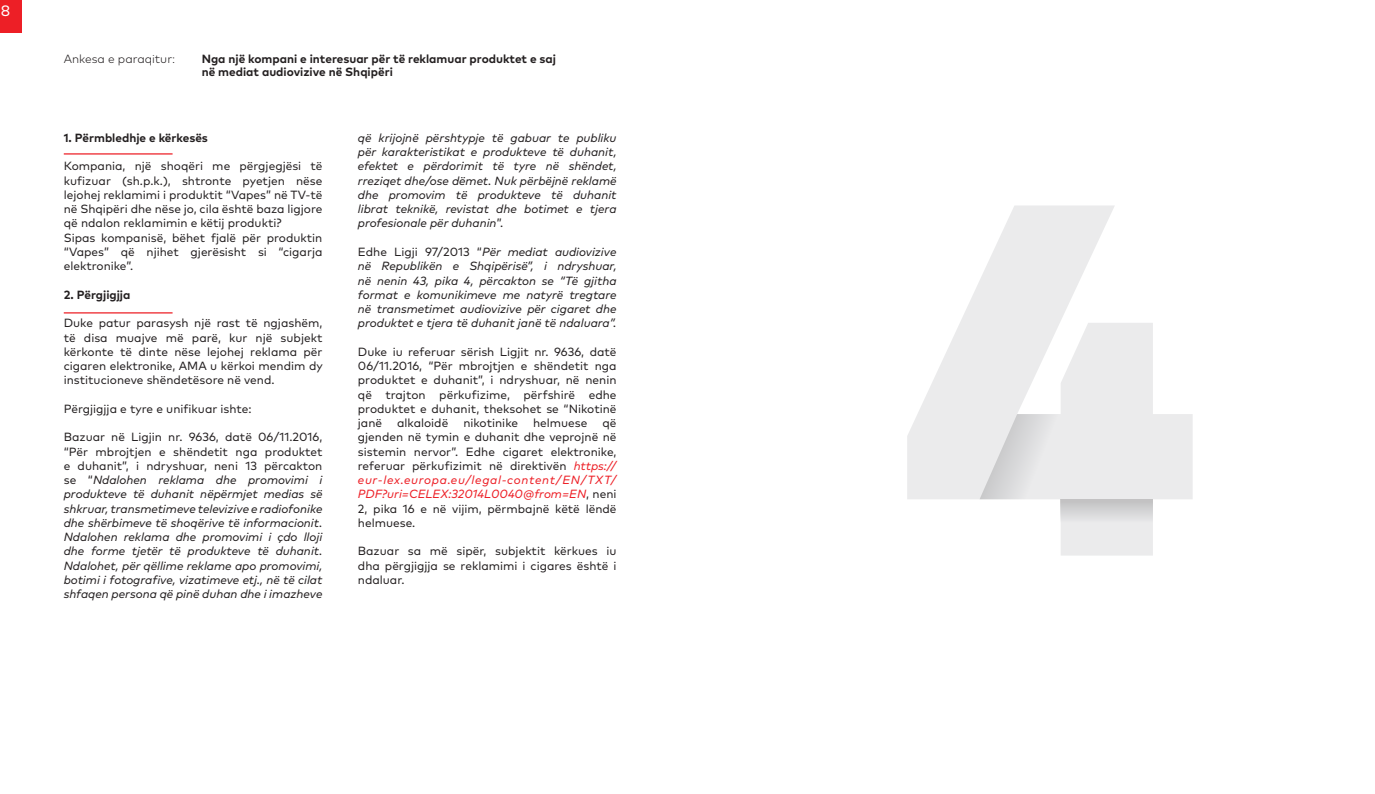
<style>
.page{position:relative;width:1375px;height:794px;background:#fff}
.page>*{position:absolute;margin:0;border:0;box-sizing:border-box;transform-origin:0 0}
.t1{font:15px "Mark Pro";color:#fff}
.No_Spacing{font:11.88px/14.2px "Mark Pro";color:#231f20;text-align:justify}
.No_Spacing-2{font:italic 11.88px/14.2px "Mark Pro";color:#231f20;text-align:justify}
.No_Spacing-3{font:700 11.88px "Mark Pro";color:#231f20}
.No_Spacing-4{font:300 11.88px "Mark Pro";color:#231f20}
.s1{font-style:normal}
.s2{font-style:italic;color:#ed1f26}
</style>
<div class="page">
<hr style="left:64px;top:153px;width:109px;height:1px;background:#ed1f26">
<hr style="left:64px;top:312px;width:109px;height:1px;background:#ed1f26">
<svg style="left:907px;top:205px;width:286px;height:350px;fill:#ebebec"></svg>
<svg style="left:979px;top:414px;width:82px;height:85px;background:#e1e1e2"></svg>
<div style="left:1061px;top:499px;width:92px;height:34px;background:linear-gradient(to bottom,#c3c2c4,#f2f2f3)"></div>
<div style="left:0;top:0;width:22px;height:32px;background:#ed1f26"></div>
<p class="t1" style="left:1px;top:0;width:11px">8</p>
<p class="No_Spacing-4" style="left:64px;top:49px;width:113px">Ankesa e paraqitur:</p>
<p class="No_Spacing-3" style="left:202px;top:49px;width:356px">Nga një kompani e interesuar për të reklamuar produktet e saj</p>
<p class="No_Spacing-3" style="left:202px;top:63px;width:193px">në mediat audiovizive në Shqipëri</p>
<p class="No_Spacing-3" style="left:64px;top:129px;width:146px">1. Përmbledhje e kërkesës</p>
<p class="No_Spacing" style="left:64px;top:158px;width:260px">Kompania, një shoqëri me përgjegjësi të kufizuar (sh.p.k.), shtronte pyetjen nëse lejohej reklamimi i produktit “Vapes” në TV-të në Shqipëri dhe nëse jo, cila është baza ligjore që ndalon reklamimin e këtij produkti?</p>
<p class="No_Spacing" style="left:64px;top:229px;width:260px">Sipas kompanisë, bëhet fjalë për produktin “Vapes” që njihet gjerësisht si “cigarja elektronike”.</p>
<p class="No_Spacing-3" style="left:64px;top:285px;width:68px">2. Përgjigjja</p>
<p class="No_Spacing" style="left:64px;top:315px;width:260px">Duke patur parasysh një rast të ngjashëm, të disa muajve më parë, kur një subjekt kërkonte të dinte nëse lejohej reklama për cigaren elektronike, AMA u kërkoi mendim dy institucioneve shëndetësore në vend.</p>
<p class="No_Spacing" style="left:64px;top:400px;width:189px">Përgjigjja e tyre e unifikuar ishte:</p>
<p class="No_Spacing-2" style="left:64px;top:429px;width:260px"><span class="s1">Bazuar në Ligjin nr. 9636, datë 06/11.2016, “Për mbrojtjen e shëndetit nga produktet e duhanit”, i ndryshuar, neni 13 përcakton se “</span>Ndalohen reklama dhe promovimi i produkteve të duhanit nëpërmjet medias së shkruar, transmetimeve televizive e radiofonike dhe shërbimeve të shoqërive të informacionit.<br>Ndalohen reklama dhe promovimi i çdo lloji dhe forme tjetër të produkteve të duhanit.<br>Ndalohet, për qëllime reklame apo promovimi, botimi i fotografive, vizatimeve etj., në të cilat shfaqen persona që pinë duhan dhe i imazheve</p>
<p class="No_Spacing-2" style="left:358px;top:130px;width:260px">që krijojnë përshtypje të gabuar te publiku për karakteristikat e produkteve të duhanit, efektet e përdorimit të tyre në shëndet, rreziqet dhe/ose dëmet. Nuk përbëjnë reklamë dhe promovim të produkteve të duhanit librat teknikë, revistat dhe botimet e tjera profesionale për duhanin<span class="s1">”.</span></p>
<p class="No_Spacing-2" style="left:358px;top:244px;width:260px"><span class="s1">Edhe Ligji 97/2013 “</span>Për mediat audiovizive në Republikën e Shqipërisë”, i ndryshuar, në nenin 43, pika 4, përcakton se “Të gjitha format e komunikimeve me natyrë tregtare në transmetimet audiovizive për cigaret dhe produktet e tjera të duhanit janë të ndaluara”.</p>
<p class="No_Spacing" style="left:358px;top:343px;width:260px">Duke iu referuar sërish Ligjit nr. 9636, datë 06/11.2016, “Për mbrojtjen e shëndetit nga produktet e duhanit”, i ndryshuar, në nenin që trajton përkufizime, përfshirë edhe produktet e duhanit, theksohet se “Nikotinë janë</p>
<p class="No_Spacing" style="left:397px;top:415px;width:53px">alkaloidë</p>
<p class="No_Spacing" style="left:463px;top:415px;width:56px">nikotinike</p>
<p class="No_Spacing" style="left:533px;top:415px;width:56px">helmuese</p>
<p class="No_Spacing" style="left:358px;top:415px;width:260px;text-indent:245px">që gjenden në tymin e duhanit dhe veprojnë në sistemin nervor”. Edhe cigaret elektronike, referuar përkufizimit në direktivën <span class="s2">https:// eur-lex.europa.eu/legal-content/EN/TXT/ PDF?uri=CELEX:32014L0040@from=EN</span>, neni 2, pika 16 e në vijim, përmbajnë këtë lëndë helmuese.</p>
<p class="No_Spacing" style="left:358px;top:543px;width:260px">Bazuar sa më sipër, subjektit kërkues iu dha përgjigjja se reklamimi i cigares është i ndaluar.</p>
</div>
